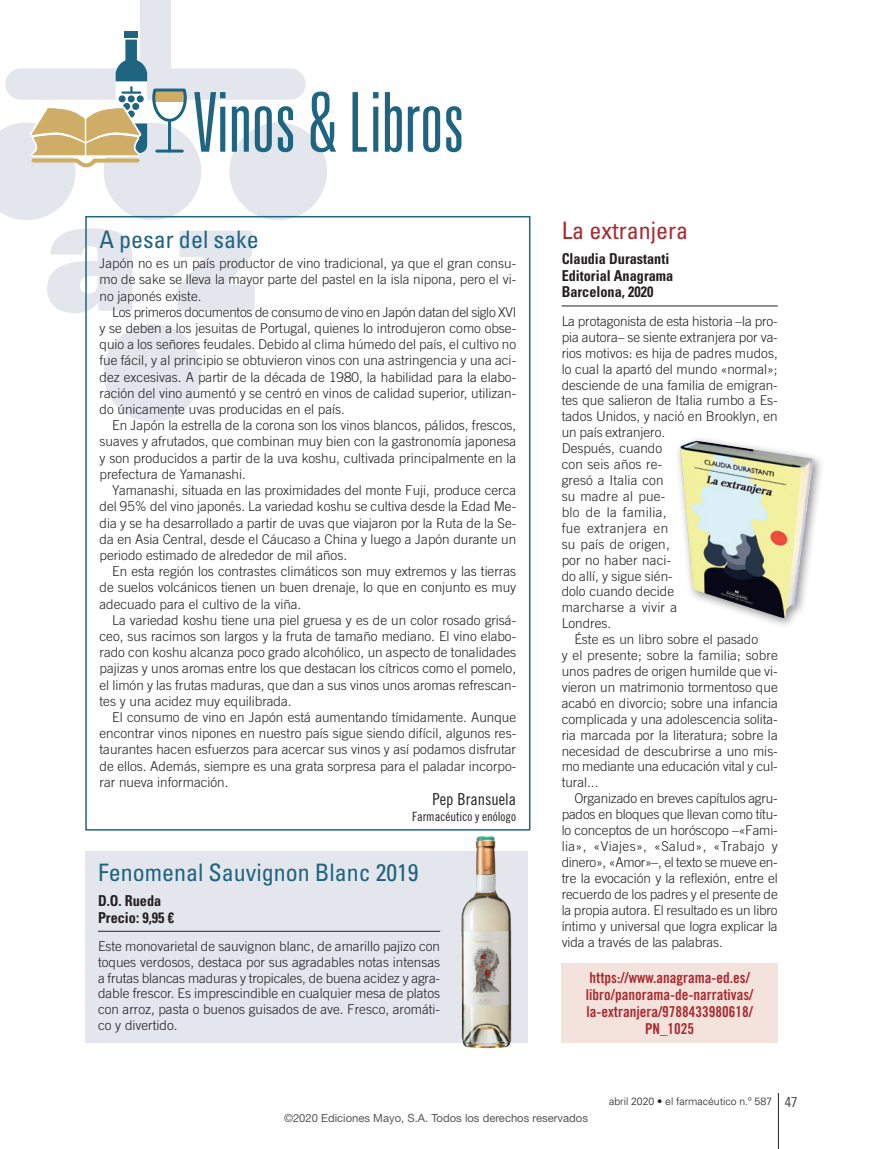
<style>
.page{position:relative;width:872px;height:1149px;background:#fff}
.page>*{position:absolute;margin:0;border:0;box-sizing:border-box;transform-origin:0 0}
.t1{font:300 ultra-condensed 82.5px "Univers LT Std";color:#1f6480}
.VI_titol{font:condensed 24px "Univers LT Std";color:#1f6480}
.LLILBRES_titol{font:condensed 24px "Univers LT Std";color:#a72b30}
.VI_autor{font:16.5px "Trade Gothic LT Std Cn 18";color:#231f20}
.LLIBRES_web{font:15px/17.2px "Trade Gothic LT Std Bd Cn 20";color:#a72b30;text-align:center}
.LLIBRES_ciutat{font:700 condensed 15px/16.5px "Univers LT Std";color:#231f20;scale:.95 1}
.LLIBRES_autor{font:700 condensed 15px "Univers LT Std";color:#231f20;scale:.95 1}
.TEXT_GENERAL_sense_e{font:300 13.5px/15.9px "Trade Gothic LT Std";color:#231f20;text-align:justify}
.VI_carregs{font:12.75px "Trade Gothic LT Std Cn 18";color:#231f20}
.LADILLO_3{font:11.25px "Helvetica Neue LT Std";color:#57585a}
.t2{font:300 10.5px "Univers LT Std";color:#231f20}
.s1{font-stretch:condensed;font-size:14.25px}
</style>
<div class="page">
<div style="left:21px;top:68px;width:269px;height:32px;background:#e3e6ec"></div>
<div style="left:140px;top:0;width:31px;height:83px;background:#e3e6ec"></div>
<div style="left:104px;top:122px;width:97px;height:98px;background:#e3e6ec;border-radius:50%"></div>
<div style="left:229px;top:122px;width:98px;height:98px;background:#e3e6ec;border-radius:50%"></div>
<div style="left:104px;top:324px;width:97px;height:97px;background:#e3e6ec;border-radius:50%"></div>
<svg style="left:47px;top:228px;width:85px;height:85px"></svg>
<svg style="left:177px;top:231px;width:78px;height:80px"></svg>
<div style="left:124px;top:32px;width:14px;height:6px;background:#1f6480"></div>
<svg style="left:0;top:40px;width:188px;height:180px"></svg>
<hr style="left:778px;top:1092px;width:1px;height:56px;background:#231f20">
<div style="left:85px;top:216px;width:445px;height:614px;border:2px solid #1f6480"></div>
<div style="left:85px;top:850px;width:443px;height:192px;background:#e3e6ec"></div>
<hr style="left:98px;top:930px;width:342px;height:1px;background:#231f20">
<hr style="left:561px;top:305px;width:216px;height:1px;background:#231f20">
<div style="left:561px;top:962px;width:217px;height:80px;background:#f3e3dc"></div>
<div style="left:674px;top:435px;width:151px;height:194px;background:#231f20;opacity:.5"></div>
<img style="left:680px;top:441px;width:133px;height:177px">
<img style="left:452px;top:827px;width:64px;height:222px">
<h1 class="t1" style="left:194px;top:79px;width:272px">Vinos &amp; Libros</h1>
<p class="VI_titol" style="left:99px;top:224px;width:161px">A pesar del sake</p>
<p class="TEXT_GENERAL_sense_e" style="left:99px;top:255px;width:418px">Japón no es un país productor de vino tradicional, ya que el gran consu&shy;mo de sake se lleva la mayor parte del pastel en la isla nipona, pero el vi&shy;no japonés existe.</p>
<p class="TEXT_GENERAL_sense_e" style="left:99px;top:303px;width:418px;text-indent:13px">Los primeros documentos de consumo de vino en Japón datan del siglo XVI y se deben a los jesuitas de Portugal, quienes lo introdujeron como obse&shy;quio a los señores feudales. Debido al clima húmedo del país, el cultivo no fue fácil, y al principio se obtuvieron vinos con una astringencia y una aci&shy;dez excesivas. A partir de la década de 1980, la habilidad para la elabo&shy;ración del vino aumentó y se centró en vinos de calidad superior, utilizan&shy;do únicamente uvas producidas en el país.</p>
<p class="TEXT_GENERAL_sense_e" style="left:99px;top:417px;width:418px;text-indent:13px">En Japón la estrella de la corona son los vinos blancos, pálidos, frescos, suaves y afrutados, que combinan muy bien con la gastronomía japonesa y son producidos a partir de la uva koshu, cultivada principalmente en la prefectura de Yamanashi.</p>
<p class="TEXT_GENERAL_sense_e" style="left:99px;top:482px;width:418px;text-indent:13px">Yamanashi, situada en las proximidades del monte Fuji, produce cerca del 95% del vino japonés. La variedad koshu se cultiva desde la Edad Me&shy;dia y se ha desarrollado a partir de uvas que viajaron por la Ruta de la Se&shy;da en Asia Central, desde el Cáucaso a China y luego a Japón durante un periodo estimado de alrededor de mil años.</p>
<p class="TEXT_GENERAL_sense_e" style="left:99px;top:563px;width:418px;text-indent:13px">En esta región los contrastes climáticos son muy extremos y las tierras de suelos volcánicos tienen un buen drenaje, lo que en conjunto es muy adecuado para el cultivo de la viña.</p>
<p class="TEXT_GENERAL_sense_e" style="left:99px;top:611px;width:418px;text-indent:13px">La variedad koshu tiene una piel gruesa y es de un color rosado grisá&shy;ceo, sus racimos son largos y la fruta de tamaño mediano. El vino elabo&shy;rado con koshu alcanza poco grado alcohólico, un aspecto de tonalidades pajizas y unos aromas entre los que destacan los cítricos como el pomelo, el limón y las frutas maduras, que dan a sus vinos unos aromas refrescan&shy;tes y una acidez muy equilibrada.</p>
<p class="TEXT_GENERAL_sense_e" style="left:99px;top:708px;width:418px;text-indent:13px">El consumo de vino en Japón está aumentando tímidamente. Aunque encontrar vinos nipones en nuestro país sigue siendo difícil, algunos res&shy;taurantes hacen esfuerzos para acercar sus vinos y así podamos disfrutar de ellos. Además, siempre es una grata sorpresa para el paladar incorpo&shy;rar nueva información.</p>
<p class="VI_autor" style="left:432px;top:789px;width:85px">Pep Bransuela</p>
<p class="VI_carregs" style="left:412px;top:808px;width:106px">Farmacéutico y enólogo</p>
<p class="VI_titol" style="left:98px;top:857px;width:322px">Fenomenal Sauvignon Blanc 2019</p>
<p class="LLIBRES_ciutat" style="left:98px;top:892px;width:81px">D.O. Rueda<br>Precio: 9,95 €</p>
<p class="TEXT_GENERAL_sense_e" style="left:98px;top:937px;width:344px">Este monovarietal de sauvignon blanc, de amarillo pajizo con toques verdosos, destaca por sus agradables notas intensas a frutas blancas maduras y tropicales, de buena acidez y agra&shy;dable frescor. Es imprescindible en cualquier mesa de platos con arroz, pasta o buenos guisados de ave. Fresco, aromáti&shy;co y divertido.</p>
<p class="LLILBRES_titol" style="left:561px;top:215px;width:128px">La extranjera</p>
<p class="LLIBRES_autor" style="left:561px;top:249px;width:115px">Claudia Durastanti</p>
<p class="LLIBRES_autor" style="left:561px;top:266px;width:119px">Editorial Anagrama</p>
<p class="LLIBRES_ciutat" style="left:561px;top:283px;width:98px">Barcelona, 2020</p>
<p class="TEXT_GENERAL_sense_e" style="left:561px;top:313px;width:218px;text-align:left">La protagonista de esta historia –la pro&shy;pia autora– se siente extranjera por va&shy;rios motivos: es hija de padres mudos, lo cual la apartó del mundo «normal»; desciende de una familia de emigran&shy;tes que salieron de Italia rumbo a Es&shy;tados Unidos, y nació en Brooklyn, en un país extranjero.<br>Después, cuando<br>con seis años re-<br>gresó a Italia con<br>su madre al pue-<br>blo de la familia,<br>fue extranjera en<br>su país de origen,<br>por no haber naci-<br>do allí, y sigue sién-<br>dolo cuando decide<br>marcharse a vivir a<br>Londres.</p>
<p class="TEXT_GENERAL_sense_e" style="left:561px;top:631px;width:218px;text-align:left;text-indent:13px">Éste es un libro sobre el pasado<br>y el presente; sobre la familia; sobre unos padres de origen humilde que vi&shy;vieron un matrimonio tormentoso que acabó en divorcio; sobre una infancia complicada y una adolescencia solita&shy;ria marcada por la literatura; sobre la necesidad de descubrirse a uno mis&shy;mo mediante una educación vital y cul&shy;tural...</p>
<p class="TEXT_GENERAL_sense_e" style="left:561px;top:790px;width:218px;text-indent:13px">Organizado en breves capítulos agru&shy;pados en bloques que llevan como títu&shy;lo conceptos de un horóscopo –«Fami&shy;lia», «Viajes», «Salud», «Trabajo y dinero», «Amor»–, el texto se mueve en&shy;tre la evocación y la reflexión, entre el recuerdo de los padres y el presente de la propia autora. El resultado es un libro íntimo y universal que logra explicar la vida a través de las palabras.</p>
<p class="LLIBRES_web" style="left:586px;top:968px;width:169px">https://www.anagrama-ed.es/ libro/panorama-de-narrativas/ la-extranjera/9788433980618/<br>PN_1025</p>
<p class="t2" style="left:609px;top:1094px;width:190px">abril 2020 • el farmacéutico n.º 587 <span class="s1">47</span></p>
<p class="LADILLO_3" style="left:284px;top:1111px;width:305px">©2020 Ediciones Mayo, S.A. Todos los derechos reservados</p>
</div>
